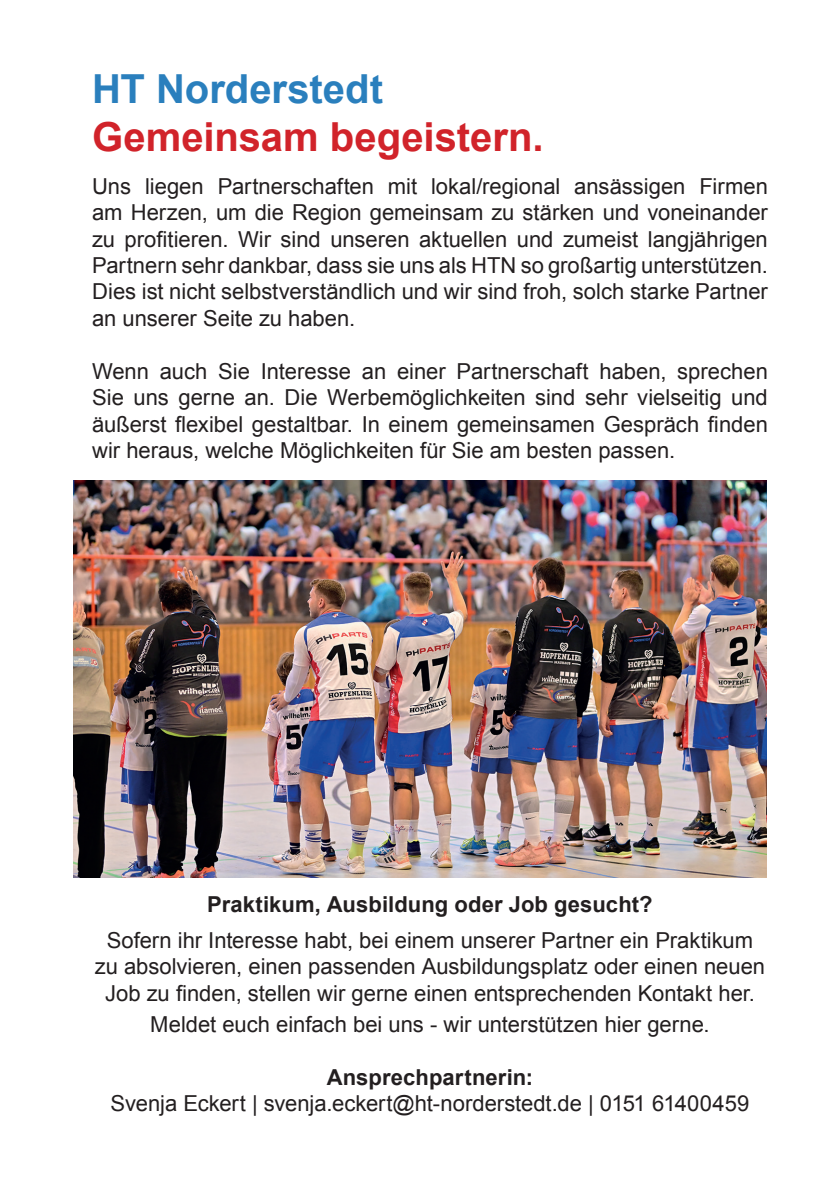
<style>
.page{position:relative;width:840px;height:1191px;background:#fff}
.page>*{position:absolute;margin:0;border:0;box-sizing:border-box;transform-origin:0 0}
.t1{font:700 40px "Arial";color:#d1232a}
.t2{font:700 40px "Arial";color:#2a7fbd}
.t3{font:22px/26.4px "Arial";color:#231f20;text-align:justify}
.t4{font:700 22px "Arial";letter-spacing:.005em;color:#231f20}
</style>
<div class="page">
<img style="left:74px;top:480px;width:691px;height:397px">
<p class="t2" style="left:92px;top:62px;width:292px">HT Norderstedt</p>
<p class="t1" style="left:92px;top:110px;width:453px">Gemeinsam begeistern.</p>
<p class="t3" style="left:92px;top:173px;width:677px">Uns liegen Partnerschaften mit lokal/regional ansässigen Firmen am Herzen, um die Region gemeinsam zu stärken und voneinander zu profitieren. Wir sind unseren aktuellen und zumeist langjährigen Partnern sehr dankbar, dass sie uns als HTN so großartig unterstützen.<br>Dies ist nicht selbstverständlich und wir sind froh, solch starke Partner an unserer Seite zu haben.</p>
<p class="t3" style="left:92px;top:358px;width:677px">Wenn auch Sie Interesse an einer Partnerschaft haben, sprechen Sie uns gerne an. Die Werbemöglichkeiten sind sehr vielseitig und äußerst flexibel gestaltbar. In einem gemeinsamen Gespräch finden wir heraus, welche Möglichkeiten für Sie am besten passen.</p>
<p class="t4" style="left:207px;top:889px;width:447px">Praktikum, Ausbildung oder Job gesucht?</p>
<p class="t3" style="left:95px;top:927px;width:671px;text-align:center">Sofern ihr Interesse habt, bei einem unserer Partner ein Praktikum zu absolvieren, einen passenden Ausbildungsplatz oder einen neuen<br>Job zu finden, stellen wir gerne einen entsprechenden Kontakt her.</p>
<p class="t3" style="left:150px;top:1011px;width:560px">Meldet euch einfach bei uns - wir unterstützen hier gerne.</p>
<p class="t4" style="left:326px;top:1062px;width:208px">Ansprechpartnerin:</p>
<p class="t3" style="left:110px;top:1090px;width:640px">Svenja Eckert | svenja.eckert@ht-norderstedt.de | 0151 61400459</p>
</div>
